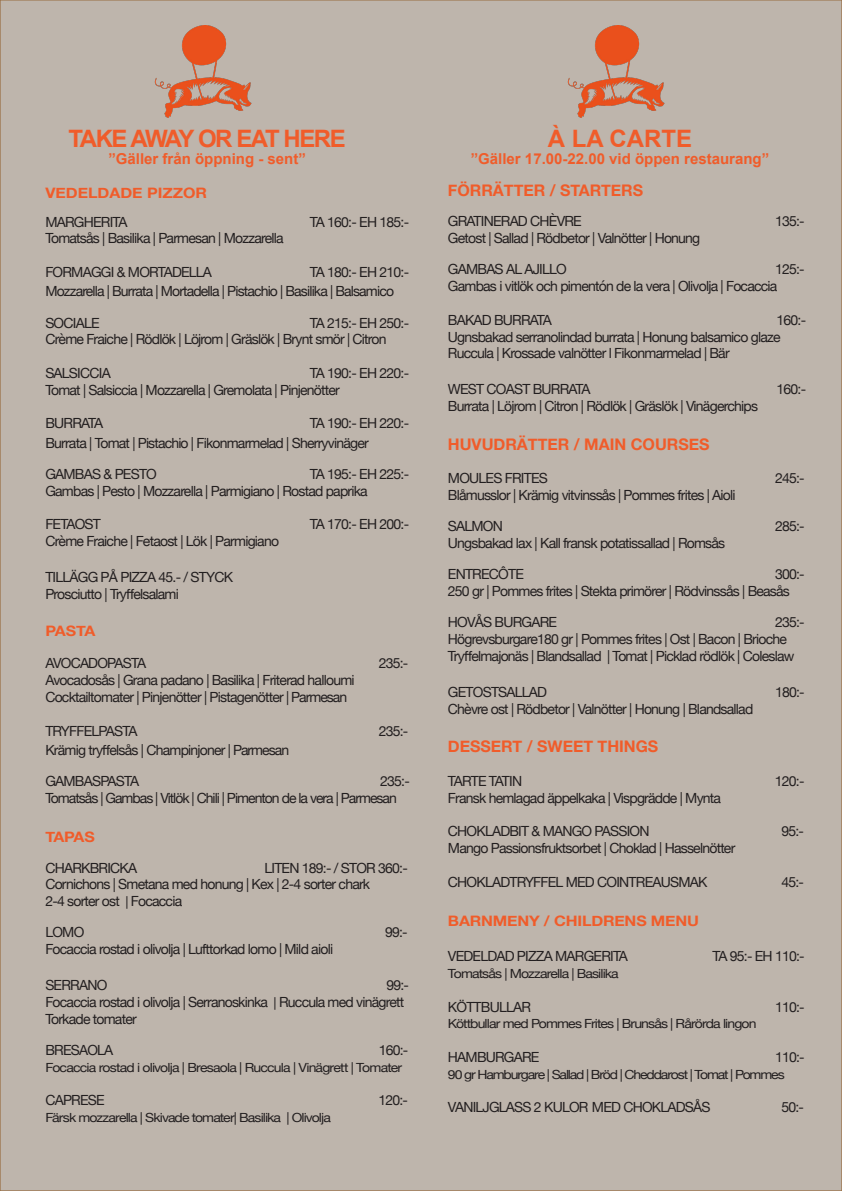
<style>
.page{position:relative;width:842px;height:1191px;background:#beb5ac}
.page>*{position:absolute;margin:0;border:0;box-sizing:border-box;transform-origin:0 0}
.t1{font:700 24px "Arial";letter-spacing:-.06em;color:#f05c2a}
.t2{font:700 16px "Helvetica Neue";color:#f05c2a}
.t3{font:700 15px "Arial";color:#f05c2a}
.t4{font:700 14.4px "Helvetica Neue";letter-spacing:-.01em;color:#f05c2a;scale:1.11 1}
.t5{font:14px/16.8px "Helvetica Neue";letter-spacing:-.055em;color:#231f20}
.t6{font:12.6px "Helvetica Neue";letter-spacing:-.06em;color:#231f20;scale:1.11 1}
.t7{font:12.6px "Helvetica Neue";letter-spacing:-.08em;color:#231f20;scale:1.11 1}
.s1{font-size:12.6px}
</style>
<div class="page">
<img style="left:548px;top:25px;width:151px;height:95px">
<img style="left:135px;top:25px;width:151px;height:95px">
<p class="t1" style="left:68px;top:123px;width:279px">TAKE AWAY OR EAT HERE</p>
<p class="t3" style="left:108px;top:149px;width:199px">”Gäller från öppning - sent”</p>
<p class="t4" style="left:45px;top:181px;width:147px">VEDELDADE PIZZOR</p>
<p class="t5" style="left:45px;top:214px;width:84px">MARGHERITA</p>
<p class="t5" style="left:310px;top:214px;width:101px">TA 160:- EH 185:-</p>
<p class="t5" style="left:45px;top:231px;width:240px">Tomatsås | Basilika | Parmesan | Mozzarella</p>
<p class="t5" style="left:45px;top:264px;width:168px">FORMAGGI &amp; MORTADELLA</p>
<p class="t5" style="left:310px;top:264px;width:101px">TA 180:- EH 210:-</p>
<p class="t5" style="left:45px;top:284px;width:350px">Mozzarella | Burrata | Mortadella | Pistachio | Basilika | Balsamico</p>
<p class="t5" style="left:45px;top:315px;width:56px">SOCIALE</p>
<p class="t5" style="left:310px;top:315px;width:101px">TA 215:- EH 250:-</p>
<p class="t5" style="left:45px;top:332px;width:343px">Crème Fraiche | Rödlök | Löjrom | Gräslök | Brynt smör | Citron</p>
<p class="t5" style="left:45px;top:365px;width:67px">SALSICCIA</p>
<p class="t5" style="left:310px;top:365px;width:101px">TA 190:- EH 220:-</p>
<p class="t5" style="left:45px;top:382px;width:296px">Tomat | Salsiccia | Mozzarella | Gremolata | Pinjenötter</p>
<p class="t5" style="left:45px;top:416px;width:59px">BURRATA</p>
<p class="t5" style="left:310px;top:416px;width:101px">TA 190:- EH 220:-</p>
<p class="t5" style="left:45px;top:435px;width:325px">Burrata | Tomat | Pistachio | Fikonmarmelad | Sherryvinäger</p>
<p class="t5" style="left:45px;top:466px;width:113px">GAMBAS &amp; PESTO</p>
<p class="t5" style="left:310px;top:466px;width:101px">TA 195:- EH 225:-</p>
<p class="t5" style="left:45px;top:483px;width:324px">Gambas | Pesto | Mozzarella | Parmigiano | Rostad paprika</p>
<p class="t5" style="left:45px;top:516px;width:57px">FETAOST</p>
<p class="t5" style="left:310px;top:516px;width:101px">TA 170:- EH 200:-</p>
<p class="t5" style="left:45px;top:533px;width:235px">Crème Fraiche | Fetaost | Lök | Parmigiano</p>
<p class="t5" style="left:45px;top:569px;width:189px">TILLÄGG PÅ PIZZA 45.- / STYCK<br>Prosciutto | Tryffelsalami</p>
<p class="t4" style="left:45px;top:619px;width:47px">PASTA</p>
<p class="t5" style="left:45px;top:656px;width:102px">AVOCADOPASTA</p>
<p class="t5" style="left:379px;top:656px;width:31px">235:-</p>
<p class="t5" style="left:45px;top:672px;width:311px">Avocadosås | Grana padano | Basilika | Friterad halloumi</p>
<p class="t5" style="left:45px;top:689px;width:303px">Cocktailtomater | Pinjenötter | Pistagenötter | Parmesan</p>
<p class="t5" style="left:45px;top:723px;width:94px">TRYFFELPASTA</p>
<p class="t5" style="left:379px;top:723px;width:31px">235:-</p>
<p class="t5" style="left:45px;top:742px;width:245px">Krämig tryffelsås | Champinjoner | Parmesan</p>
<p class="t5" style="left:45px;top:773px;width:95px">GAMBASPASTA</p>
<p class="t5" style="left:380px;top:773px;width:31px">235:-</p>
<p class="t5" style="left:45px;top:790px;width:353px">Tomatsås | Gambas | Vitlök | Chili | Pimenton de la vera | Parmesan</p>
<p class="t4" style="left:45px;top:826px;width:46px">TAPAS</p>
<p class="t5" style="left:45px;top:860px;width:93px">CHARKBRICKA</p>
<p class="t5" style="left:264px;top:860px;width:145px">LITEN 189:- / STOR 360:-</p>
<p class="t5" style="left:45px;top:876px;width:326px">Cornichons | Smetana med honung | Kex | 2-4 sorter chark</p>
<p class="t5" style="left:45px;top:893px;width:138px">2-4 sorter ost <span class="s1">|</span> Focaccia</p>
<p class="t5" style="left:45px;top:924px;width:40px">LOMO</p>
<p class="t5" style="left:385px;top:924px;width:24px">99:-</p>
<p class="t5" style="left:45px;top:941px;width:289px">Focaccia rostad i olivolja | Lufttorkad lomo | Mild aioli</p>
<p class="t5" style="left:45px;top:977px;width:64px">SERRANO</p>
<p class="t5" style="left:386px;top:977px;width:24px">99:-</p>
<p class="t5" style="left:45px;top:994px;width:360px">Focaccia rostad i olivolja | Serranoskinka <span class="s1">|</span> Ruccula med vinägrett</p>
<p class="t5" style="left:45px;top:1011px;width:93px">Torkade tomater</p>
<p class="t5" style="left:45px;top:1042px;width:69px">BRESAOLA</p>
<p class="t5" style="left:379px;top:1042px;width:31px">160:-</p>
<p class="t6" style="left:45px;top:1058px;width:323px">Focaccia rostad i olivolja | Bresaola | Ruccula | Vinägrett | Tomater</p>
<p class="t5" style="left:45px;top:1092px;width:61px">CAPRESE</p>
<p class="t5" style="left:378px;top:1092px;width:31px">120:-</p>
<p class="t6" style="left:45px;top:1108px;width:259px">Färsk mozzarella | Skivade tomater| Basilika | Olivolja</p>
<p class="t1" style="left:548px;top:123px;width:146px">À LA CARTE</p>
<p class="t3" style="left:471px;top:149px;width:300px">”Gäller 17.00-22.00 vid öppen restaurang”</p>
<p class="t2" style="left:448px;top:178px;width:197px">FÖRRÄTTER / STARTERS</p>
<p class="t5" style="left:448px;top:214px;width:135px">GRATINERAD CHÈVRE</p>
<p class="t5" style="left:775px;top:214px;width:31px">135:-</p>
<p class="t5" style="left:448px;top:231px;width:254px">Getost | Sallad | Rödbetor | Valnötter | Honung</p>
<p class="t5" style="left:448px;top:262px;width:120px">GAMBAS AL AJILLO</p>
<p class="t5" style="left:775px;top:262px;width:31px">125:-</p>
<p class="t5" style="left:448px;top:279px;width:331px">Gambas i vitlök och pimentón de la vera | Olivolja | Focaccia</p>
<p class="t5" style="left:448px;top:312px;width:106px">BAKAD BURRATA</p>
<p class="t5" style="left:776px;top:312px;width:31px">160:-</p>
<p class="t5" style="left:448px;top:329px;width:334px">Ugnsbakad serranolindad burrata | Honung balsamico glaze</p>
<p class="t5" style="left:448px;top:346px;width:283px">Ruccula | Krossade valnötter l Fikonmarmelad | Bär</p>
<p class="t5" style="left:448px;top:382px;width:144px">WEST COAST BURRATA</p>
<p class="t5" style="left:776px;top:382px;width:31px">160:-</p>
<p class="t5" style="left:448px;top:399px;width:312px">Burrata | Löjrom | Citron | Rödlök | Gräslök | Vinägerchips</p>
<p class="t2" style="left:448px;top:431px;width:263px">HUVUDRÄTTER / MAIN COURSES</p>
<p class="t5" style="left:448px;top:471px;width:101px">MOULES FRITES</p>
<p class="t5" style="left:775px;top:471px;width:31px">245:-</p>
<p class="t5" style="left:448px;top:487px;width:289px">Blåmusslor | Krämig vitvinssås | Pommes frites | Aioli</p>
<p class="t5" style="left:448px;top:519px;width:57px">SALMON</p>
<p class="t5" style="left:775px;top:519px;width:31px">285:-</p>
<p class="t5" style="left:448px;top:535px;width:279px">Ungsbakad lax | Kall fransk potatissallad | Romsås</p>
<p class="t5" style="left:448px;top:567px;width:78px">ENTRECÔTE</p>
<p class="t5" style="left:775px;top:567px;width:31px">300:-</p>
<p class="t5" style="left:448px;top:583px;width:343px">250 gr | Pommes frites | Stekta primörer | Rödvinssås | Beasås</p>
<p class="t5" style="left:448px;top:615px;width:111px">HOVÅS BURGARE</p>
<p class="t5" style="left:775px;top:615px;width:31px">235:-</p>
<p class="t5" style="left:448px;top:631px;width:340px">Högrevsburgare180 gr | Pommes frites | Ost | Bacon | Brioche</p>
<p class="t5" style="left:448px;top:648px;width:348px">Tryffelmajonäs | Blandsallad | Tomat | Picklad rödlök | Coleslaw</p>
<p class="t5" style="left:448px;top:684px;width:101px">GETOSTSALLAD</p>
<p class="t5" style="left:775px;top:684px;width:31px">180:-</p>
<p class="t5" style="left:448px;top:701px;width:307px">Chèvre ost | Rödbetor | Valnötter | Honung | Blandsallad</p>
<p class="t2" style="left:448px;top:734px;width:212px">DESSERT / SWEET THINGS</p>
<p class="t5" style="left:448px;top:773px;width:76px">TARTE TATIN</p>
<p class="t5" style="left:775px;top:773px;width:31px">120:-</p>
<p class="t5" style="left:448px;top:790px;width:275px">Fransk hemlagad äppelkaka | Vispgrädde | Mynta</p>
<p class="t5" style="left:448px;top:823px;width:203px">CHOKLADBIT &amp; MANGO PASSION</p>
<p class="t5" style="left:781px;top:823px;width:24px">95:-</p>
<p class="t5" style="left:448px;top:840px;width:289px">Mango Passionsfruktsorbet | Choklad | Hasselnötter</p>
<p class="t5" style="left:448px;top:874px;width:261px">CHOKLADTRYFFEL MED COINTREAUSMAK</p>
<p class="t5" style="left:781px;top:874px;width:24px">45:-</p>
<p class="t4" style="left:448px;top:909px;width:228px">BARNMENY / CHILDRENS MENU</p>
<p class="t5" style="left:448px;top:948px;width:182px">VEDELDAD PIZZA MARGERITA</p>
<p class="t5" style="left:712px;top:948px;width:94px">TA 95:- EH 110:-</p>
<p class="t6" style="left:448px;top:964px;width:155px">Tomatsås | Mozzarella | Basilika</p>
<p class="t5" style="left:448px;top:999px;width:85px">KÖTTBULLAR</p>
<p class="t5" style="left:775px;top:999px;width:31px">110:-</p>
<p class="t6" style="left:448px;top:1014px;width:279px">Köttbullar med Pommes Frites | Brunsås | Rårörda lingon</p>
<p class="t5" style="left:448px;top:1049px;width:93px">HAMBURGARE</p>
<p class="t5" style="left:775px;top:1049px;width:31px">110:-</p>
<p class="t7" style="left:448px;top:1065px;width:305px">90 gr Hamburgare | Sallad | Bröd | Cheddarost | Tomat | Pommes</p>
<p class="t5" style="left:448px;top:1099px;width:264px">VANILJGLASS 2 KULOR MED CHOKLADSÅS</p>
<p class="t5" style="left:781px;top:1099px;width:24px">50:-</p>
</div>
